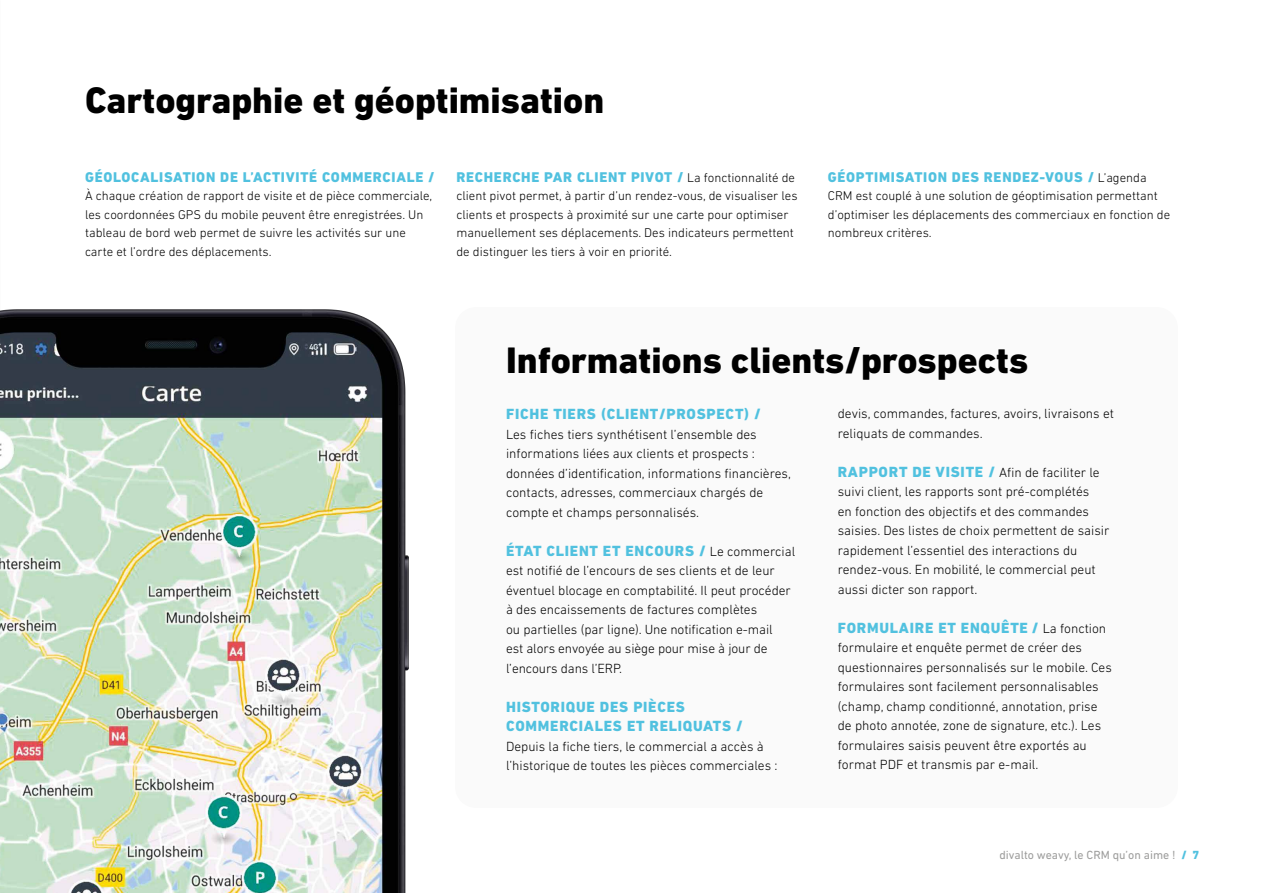
<style>
.page{position:relative;width:1263px;height:893px;background:#fff}
.page>*{position:absolute;margin:0;border:0;box-sizing:border-box;transform-origin:0 0}
.t1{font:800 37.5px "DIN Next LT Pro";color:#000}
.t2{font:800 15px/19.5px "DIN Next LT Pro";letter-spacing:.05em;color:#51c1df}
.t3{font:800 14.4px "DIN Next LT Pro";letter-spacing:.05em;color:#51c1df}
.t4{font:300 13.5px/19.5px "DIN Next LT Pro";color:#000}
.t5{font:300 12.9px/18.6px "DIN Next LT Pro";color:#000}
.t6{font:12px "DIN Next LT Pro";color:#9d9d9c}
.s1{font-weight:300;font-size:12.9px;color:#000}
.s2{font-weight:300;font-size:13.5px;color:#000}
.s3{font-weight:800;font-size:15px;color:#51c1df}
.s4{font-weight:800;color:#51c1df}
</style>
<div class="page">
<img style="left:0;top:309px;width:409px;height:584px">
<div style="left:455px;top:307px;width:723px;height:501px;background:#fafafa;border-radius:21px"></div>
<h1 class="t1" style="left:85px;top:78px;width:521px">Cartographie et géoptimisation</h1>
<p class="t3" style="left:85px;top:168px;width:351px">GÉOLOCALISATION DE L’ACTIVITÉ COMMERCIALE /</p>
<p class="t5" style="left:85px;top:186px;width:349px">À chaque création de rapport de visite et de pièce commerciale, les coordonnées GPS du mobile peuvent être enregistrées. Un tableau de bord web permet de suivre les activités sur une carte et l’ordre des déplacements.</p>
<p class="t3" style="left:456px;top:168px;width:340px">RECHERCHE PAR CLIENT PIVOT / <span class="s1">La fonctionnalité de</span></p>
<p class="t5" style="left:456px;top:186px;width:343px">client pivot permet, à partir d’un rendez-vous, de visualiser les clients et prospects à proximité sur une carte pour optimiser manuellement ses déplacements. Des indicateurs permettent de distinguer les tiers à voir en priorité.</p>
<p class="t3" style="left:828px;top:168px;width:320px">GÉOPTIMISATION DES RENDEZ-VOUS / <span class="s1">L’agenda</span></p>
<p class="t5" style="left:828px;top:186px;width:344px">CRM est couplé à une solution de géoptimisation permettant d’optimiser les déplacements des commerciaux en fonction de nombreux critères.</p>
<h1 class="t1" style="left:506px;top:339px;width:524px">Informations clients/prospects</h1>
<p class="t2" style="left:506px;top:404px;width:256px">FICHE TIERS (CLIENT/PROSPECT) /</p>
<p class="t4" style="left:506px;top:424px;width:286px">Les fiches tiers synthétisent l’ensemble des informations liées aux clients et prospects : données d’identification, informations financières, contacts, adresses, commerciaux chargés de compte et champs personnalisés.</p>
<p class="t2" style="left:506px;top:541px;width:291px">ÉTAT CLIENT ET ENCOURS / <span class="s2">Le commercial</span></p>
<p class="t4" style="left:506px;top:561px;width:286px">est notifié de l’encours de ses clients et de leur éventuel blocage en comptabilité. Il peut procéder à des encaissements de factures complètes<br>ou partielles (par ligne). Une notification e-mail est alors envoyée au siège pour mise à jour de l’encours dans l’ERP.</p>
<p class="t2" style="left:506px;top:697px;width:238px">HISTORIQUE DES PIÈCES<br>COMMERCIALES ET RELIQUATS /</p>
<p class="t4" style="left:506px;top:736px;width:273px">Depuis la fiche tiers, le commercial a accès à l’historique de toutes les pièces commerciales :</p>
<p class="t4" style="left:838px;top:403px;width:278px">devis, commandes, factures, avoirs, livraisons et reliquats de commandes.</p>
<p class="t4" style="left:838px;top:462px;width:273px"><span class="s3">RAPPORT DE VISITE /</span> Afin de faciliter le suivi client, les rapports sont pré-complétés<br>en fonction des objectifs et des commandes saisies. Des listes de choix permettent de saisir rapidement l’essentiel des interactions du rendez-vous. En mobilité, le commercial peut aussi dicter son rapport.</p>
<p class="t2" style="left:838px;top:618px;width:270px">FORMULAIRE ET ENQUÊTE / <span class="s2">La fonction</span></p>
<p class="t4" style="left:838px;top:638px;width:276px">formulaire et enquête permet de créer des questionnaires personnalisés sur le mobile. Ces formulaires sont facilement personnalisables (champ, champ conditionné, annotation, prise de photo annotée, zone de signature, etc.). Les formulaires saisis peuvent être exportés au format PDF et transmis par e-mail.</p>
<p class="t6" style="left:999px;top:848px;width:201px">divalto weavy, le CRM qu’on aime ! <span class="s4">/ 7</span></p>
</div>
